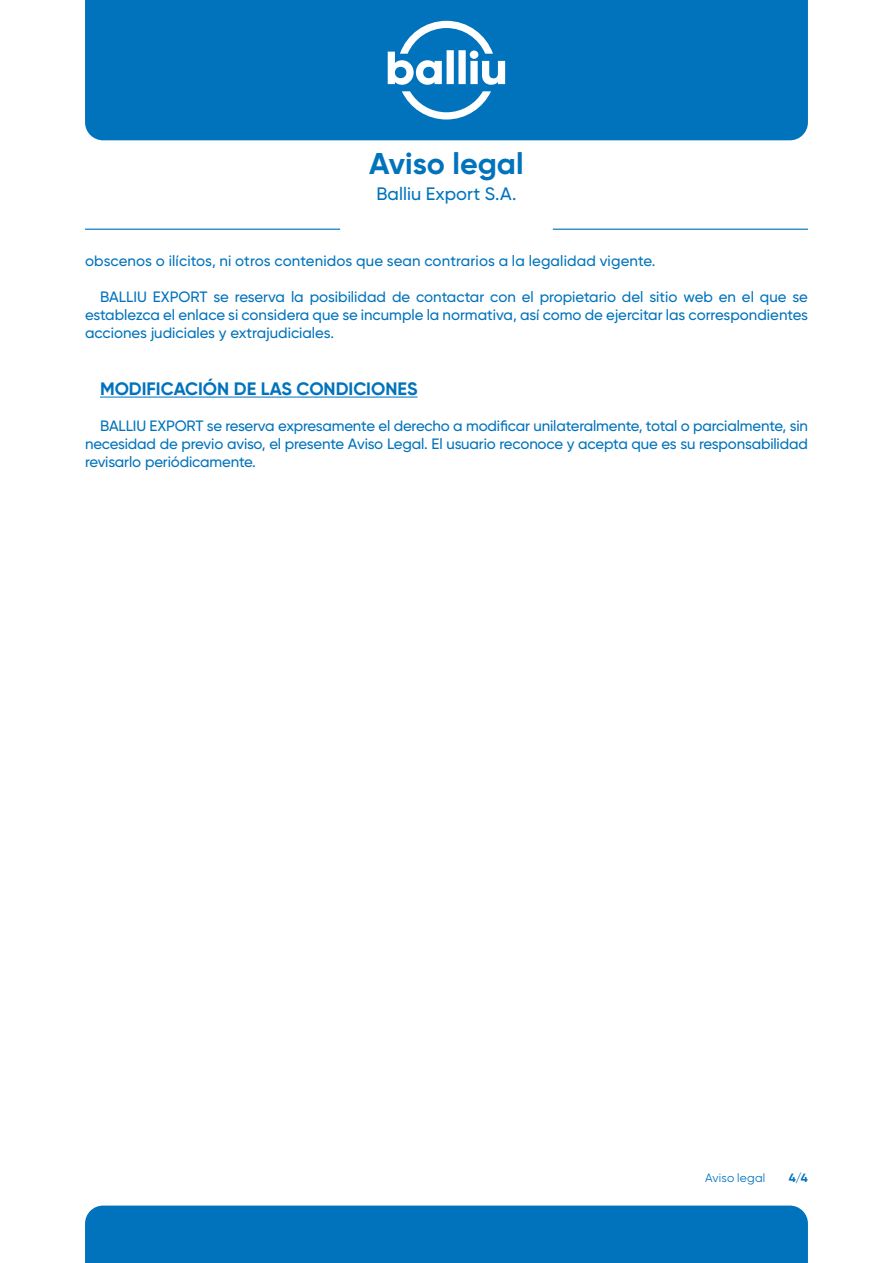
<style>
.page{position:relative;width:893px;height:1263px;background:#fff}
.page>*{position:absolute;margin:0;border:0;box-sizing:border-box;transform-origin:0 0}
.t1{font:700 30px "Gilroy";color:#0073bc}
.t2{font:700 18px "Gilroy";color:#0073bc}
.t3{font:500 18px "Gilroy";color:#0073bc}
.t4{font:500 15px/18px "Gilroy";color:#0073bc;text-align:justify}
.t5{font:12px "Gilroy";letter-spacing:.015em;color:#0073bc}
.t6{font:700 12px "Gilroy";color:#0073bc}
</style>
<div class="page">
<div style="left:85px;top:0;width:723px;height:140px;background:#0073bc"></div>
<svg style="left:388px;top:21px;width:117px;height:98px"></svg>
<hr style="left:553px;top:229px;width:255px;height:1px;background:#0073bc">
<hr style="left:85px;top:229px;width:255px;height:1px;background:#0073bc">
<div style="left:85px;top:1205px;width:723px;height:58px;background:#0073bc"></div>
<hr style="left:100px;top:397px;width:317px;height:1px;background:#0073bc">
<h1 class="t1" style="left:369px;top:147px;width:156px">Aviso legal</h1>
<p class="t3" style="left:376px;top:186px;width:142px">Balliu Export S.A.</p>
<p class="t4" style="left:85px;top:252px;width:572px">obscenos o ilícitos, ni otros contenidos que sean contrarios a la legalidad vigente.</p>
<p class="t4" style="left:85px;top:288px;width:724px;text-indent:15px">BALLIU EXPORT se reserva la posibilidad de contactar con el propietario del sitio web en el que se establezca el enlace si considera que se incumple la normativa, así como de ejercitar las correspondientes acciones judiciales y extrajudiciales.</p>
<p class="t2" style="left:100px;top:379px;width:319px">MODIFICACIÓN DE LAS CONDICIONES</p>
<p class="t4" style="left:85px;top:418px;width:724px;text-indent:15px">BALLIU EXPORT se reserva expresamente el derecho a modificar unilateralmente, total o parcialmente, sin necesidad de previo aviso, el presente Aviso Legal. El usuario reconoce y acepta que es su responsabilidad revisarlo periódicamente.</p>
<p class="t5" style="left:705px;top:1172px;width:62px">Aviso legal</p>
<p class="t6" style="left:789px;top:1171px;width:21px">4/4</p>
</div>
